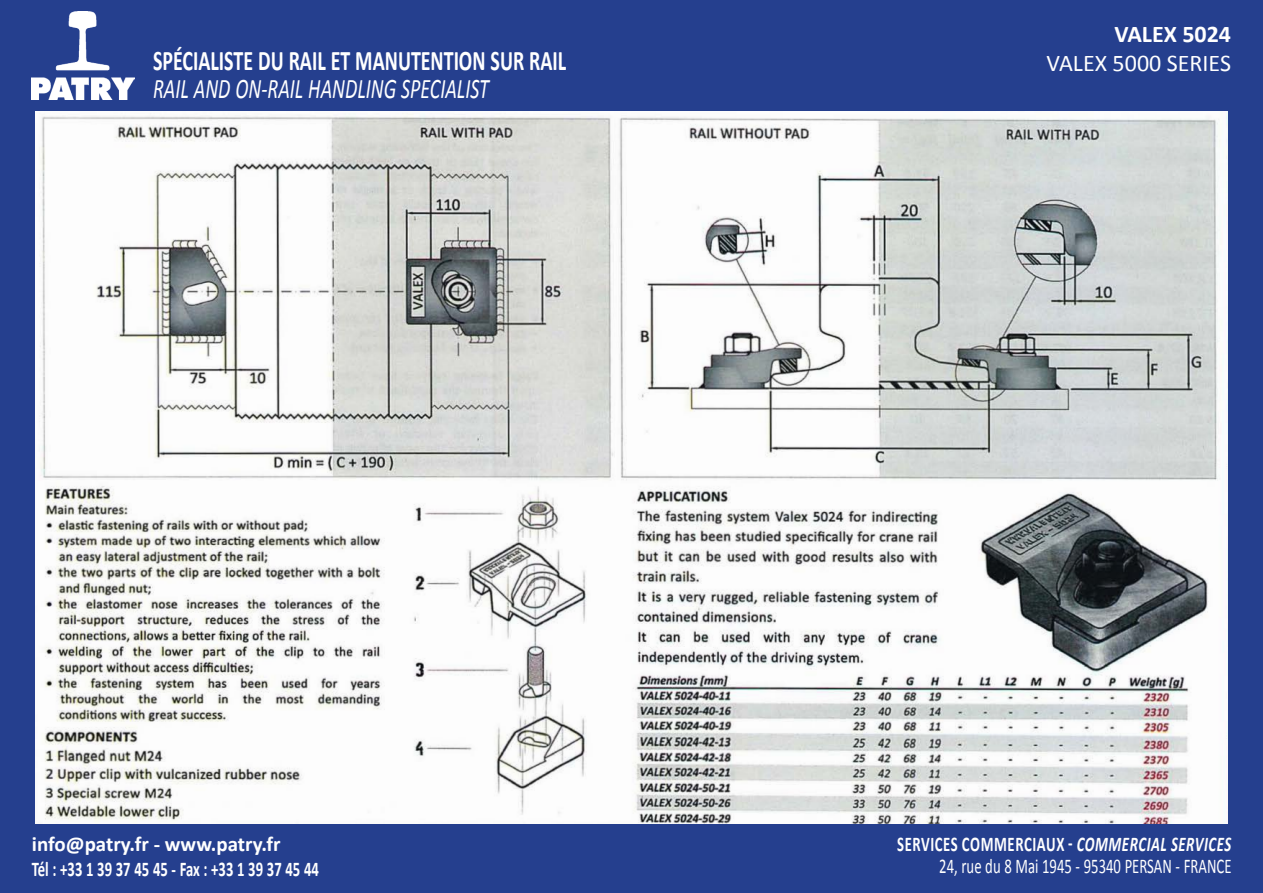
<style>
.page{position:relative;width:1263px;height:893px;background:#fff}
.page>*{position:absolute;margin:0;border:0;box-sizing:border-box;transform-origin:0 0}
.TITRE{font:700 28.5px "Calibri";color:#fff;scale:.7 1}
.TITRE-2{font:italic 28.5px "Calibri";color:#fff;scale:.7 1}
.t1{font:24px "Calibri";color:#fff}
.t2{font:700 24px "Calibri";color:#fff}
.TEXTE{font:700 21px "Calibri";letter-spacing:.04em;color:#fff;scale:.7 1}
.TEXTE-2{font:21px "Calibri";color:#fff;scale:.7 1}
.TEXTE-3{font:700 21px "Calibri";color:#fff;scale:.7 1}
.TEXTE-4{font:700 21px "Calibri";color:#fff}
.s1{font-style:italic}
</style>
<div class="page">
<img style="left:34px;top:111px;width:1195px;height:714px">
<div style="left:0;top:825px;width:1263px;height:68px;background:#253f8e"></div>
<div style="left:1229px;top:0;width:34px;height:893px;background:#253f8e"></div>
<div style="left:0;top:0;width:34px;height:893px;background:#253f8e"></div>
<div style="left:0;top:0;width:1263px;height:111px;background:#253f8e"></div>
<img style="left:32px;top:11px;width:103px;height:89px">
<p class="TITRE" style="left:153px;top:40px;width:592px">SPÉCIALISTE DU RAIL ET MANUTENTION SUR RAIL</p>
<p class="TITRE-2" style="left:153px;top:69px;width:481px">RAIL AND ON-RAIL HANDLING SPECIALIST</p>
<p class="TEXTE-4" style="left:32px;top:829px;width:250px">info@patry.fr - www.patry.fr</p>
<p class="TEXTE-3" style="left:32px;top:854px;width:412px">Tél : +33 1 39 37 45 45 - Fax : +33 1 39 37 45 44</p>
<p class="t2" style="left:1114px;top:17px;width:118px">VALEX 5024</p>
<p class="t1" style="left:1046px;top:46px;width:186px">VALEX 5000 SERIES</p>
<p class="TEXTE" style="left:897px;top:829px;width:479px">SERVICES COMMERCIAUX - <span class="s1">COMMERCIAL SERVICES</span></p>
<p class="TEXTE-2" style="left:939px;top:852px;width:419px">24, rue du 8 Mai 1945 - 95340 PERSAN - FRANCE</p>
</div>
